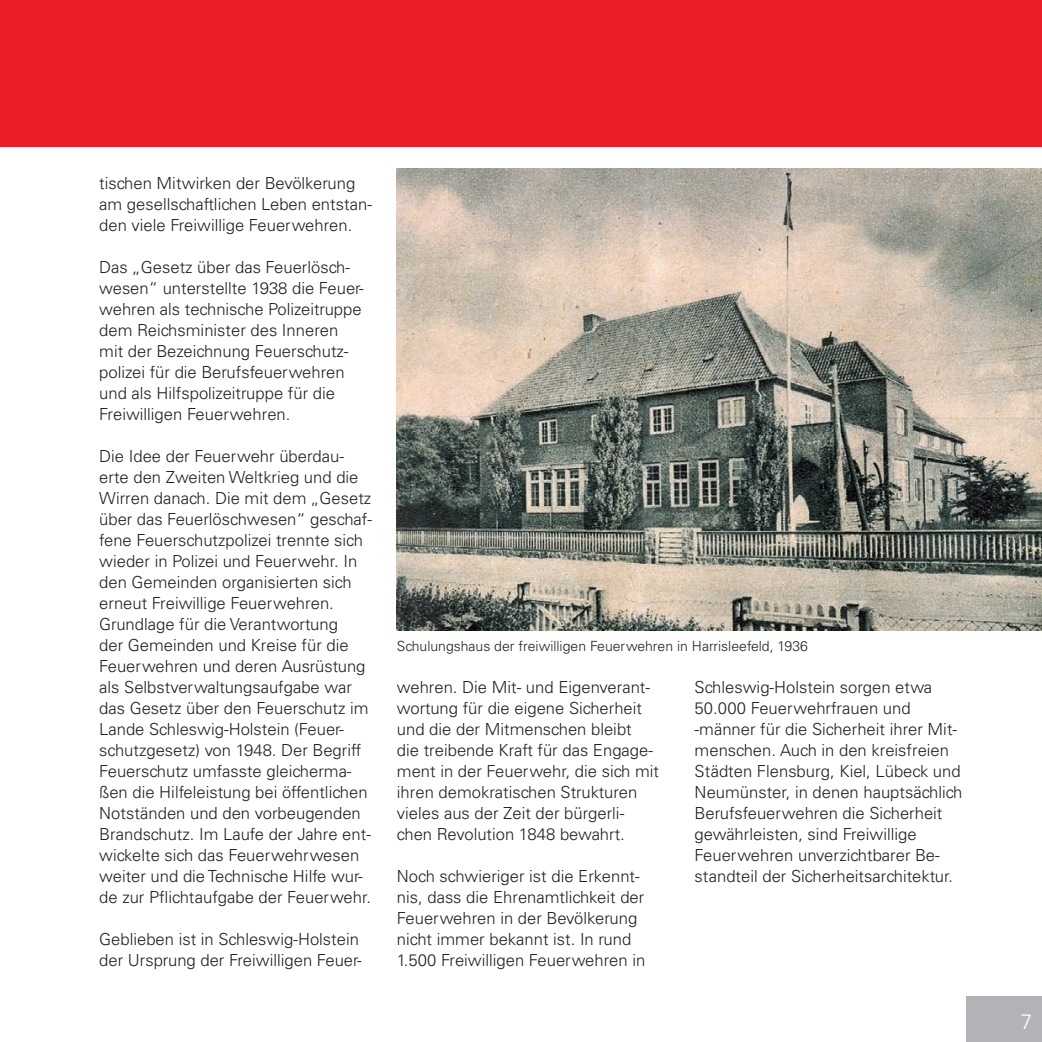
<style>
.page{position:relative;width:1042px;height:1042px;background:#fff}
.page>*{position:absolute;margin:0;border:0;box-sizing:border-box;transform-origin:0 0}
.t1{font:300 21px "Univers LT Std";color:#fff}
.t2{font:300 16.62px/21px "Univers LT Std";color:#231f20}
.t3{font:300 14px "Univers LT Std";color:#231f20}
</style>
<div class="page">
<div style="left:0;top:0;width:1042px;height:147px;background:#ec1e29"></div>
<div style="left:966px;top:996px;width:76px;height:46px;background:#b2b3b7"></div>
<img style="left:397px;top:168px;width:645px;height:462px">
<p class="t2" style="left:99px;top:173px;width:274px">tischen Mitwirken der Bevölkerung am gesellschaftlichen Leben entstan&shy;den viele Freiwillige Feuerwehren.</p>
<p class="t2" style="left:99px;top:257px;width:266px">Das „Gesetz über das Feuerlösch&shy;wesen“ unterstellte 1938 die Feuer&shy;wehren als technische Polizeitruppe dem Reichsminister des Inneren mit der Bezeichnung Feuerschutz&shy;polizei für die Berufsfeuerwehren und als Hilfspolizeitruppe für die Freiwilligen Feuerwehren.</p>
<p class="t2" style="left:99px;top:446px;width:274px">Die Idee der Feuerwehr überdau&shy;erte den Zweiten Weltkrieg und die Wirren danach. Die mit dem „Gesetz über das Feuerlöschwesen“ geschaf&shy;fene Feuerschutzpolizei trennte sich wieder in Polizei und Feuerwehr. In den Gemeinden organisierten sich erneut Freiwillige Feuerwehren.<br>Grundlage für die Verantwortung<br>der Gemeinden und Kreise für die Feuerwehren und deren Ausrüstung als Selbstverwaltungsaufgabe war das Gesetz über den Feuerschutz im Lande Schleswig-Holstein (Feuer&shy;schutzgesetz) von 1948. Der Begriff Feuerschutz umfasste gleicherma&shy;ßen die Hilfeleistung bei öffentlichen Notständen und den vorbeugenden Brandschutz. Im Laufe der Jahre ent&shy;wickelte sich das Feuerwehrwesen weiter und die Technische Hilfe wur&shy;de zur Pflichtaufgabe der Feuerwehr.</p>
<p class="t2" style="left:99px;top:929px;width:264px">Geblieben ist in Schleswig-Holstein der Ursprung der Freiwilligen Feuer-</p>
<p class="t3" style="left:397px;top:638px;width:412px">Schulungshaus der freiwilligen Feuerwehren in Harrisleefeld, 1936</p>
<p class="t2" style="left:397px;top:677px;width:264px">wehren. Die Mit- und Eigenverant&shy;wortung für die eigene Sicherheit und die der Mitmenschen bleibt<br>die treibende Kraft für das Engage&shy;ment in der Feuerwehr, die sich mit ihren demokratischen Strukturen vieles aus der Zeit der bürgerli&shy;chen Revolution 1848 bewahrt.</p>
<p class="t2" style="left:397px;top:866px;width:250px">Noch schwieriger ist die Erkennt&shy;nis, dass die Ehrenamtlichkeit der Feuerwehren in der Bevölkerung nicht immer bekannt ist. In rund 1.500 Freiwilligen Feuerwehren in</p>
<p class="t2" style="left:694px;top:676px;width:269px">Schleswig-Holstein sorgen etwa 50.000 Feuerwehrfrauen und -männer für die Sicherheit ihrer Mit&shy;menschen. Auch in den kreisfreien Städten Flensburg, Kiel, Lübeck und Neumünster, in denen hauptsächlich Berufsfeuerwehren die Sicherheit gewährleisten, sind Freiwillige Feuerwehren unverzichtbarer Be&shy;standteil der Sicherheitsarchitektur.</p>
<p class="t1" style="left:1020px;top:1009px;width:13px">7</p>
</div>
